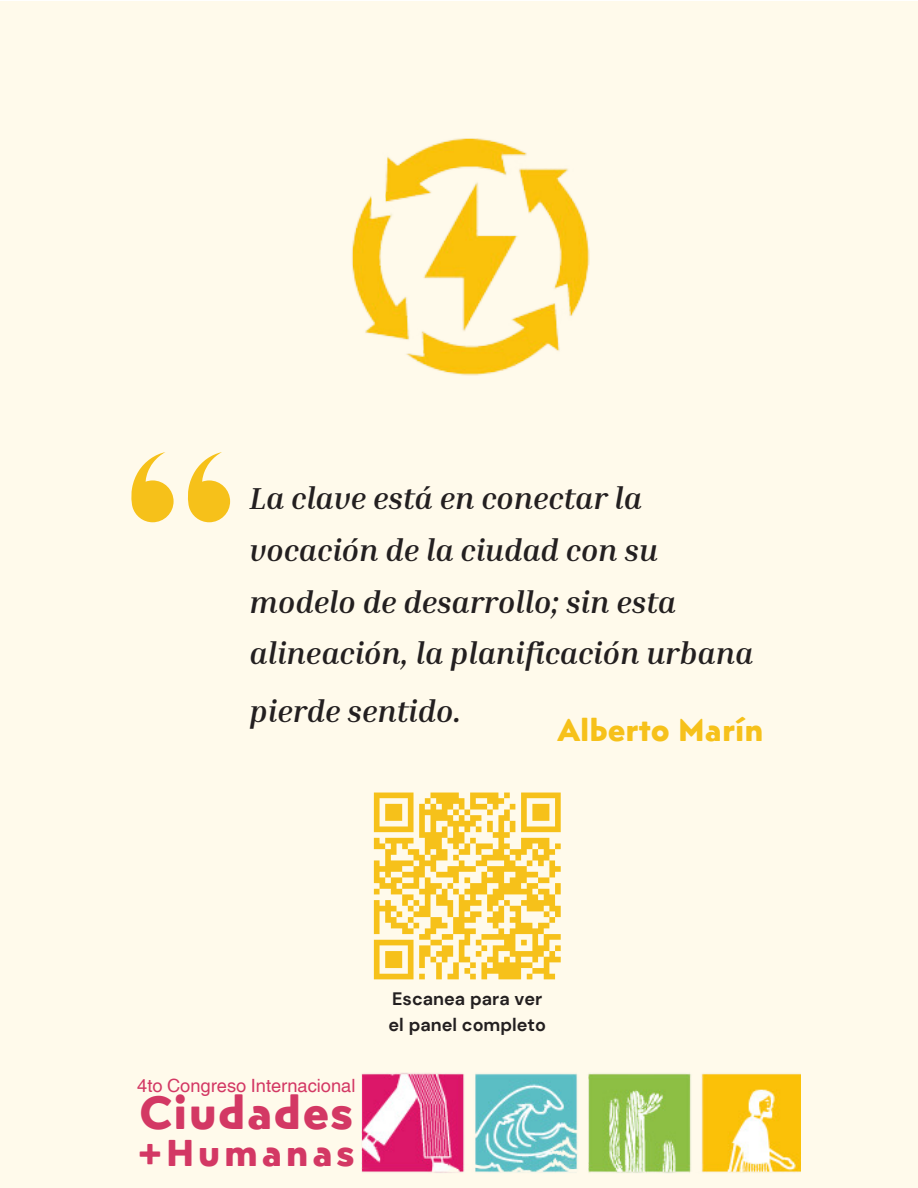
<style>
.page{position:relative;width:918px;height:1188px;background:#fff}
.page>*{position:absolute;margin:0;border:0;box-sizing:border-box;transform-origin:0 0}
.t1{font:700 46.2px "Posterama Text";letter-spacing:.03em;color:#d33864}
.t2{font:700 37.2px "Posterama Text";letter-spacing:.1em;color:#d33864}
.t3{font:italic 700 31.05px/51.8px "Inria Serif";color:#231f20}
.t4{font:700 31.05px "Posterama Text";color:#f6c11a}
.t5{font:18.3px "Helvetica LT Thai";color:#d33864}
.t6{font:700 18px/25.8px "DM Sans";color:#231f20}
</style>
<div class="page">
<div style="left:0;top:1px;width:918px;height:1187px;background:#fffaeb"></div>
<img style="left:352px;top:138px;width:238px;height:238px">
<img style="left:361px;top:1073px;width:440px;height:100px">
<svg style="left:373px;top:792px;width:188px;height:188px"></svg>
<svg style="left:131px;top:452px;width:43px;height:70px"></svg>
<svg style="left:188px;top:452px;width:42px;height:70px"></svg>
<p class="t3" style="left:250px;top:472px;width:505px">La clave está en conectar la vocación de la ciudad con su modelo de desarrollo; sin esta alineación, la planificación urbana</p>
<p class="t3" style="left:250px;top:685px;width:213px">pierde sentido.</p>
<p class="t4" style="left:557px;top:708px;width:208px">Alberto Marín</p>
<p class="t5" style="left:137px;top:1075px;width:220px">4to Congreso Internacional</p>
<p class="t1" style="left:139px;top:1081px;width:215px">Ciudades</p>
<p class="t2" style="left:138px;top:1127px;width:218px">+Humanas</p>
<p class="t6" style="left:388px;top:986px;width:159px">Escanea para ver el panel completo</p>
</div>
